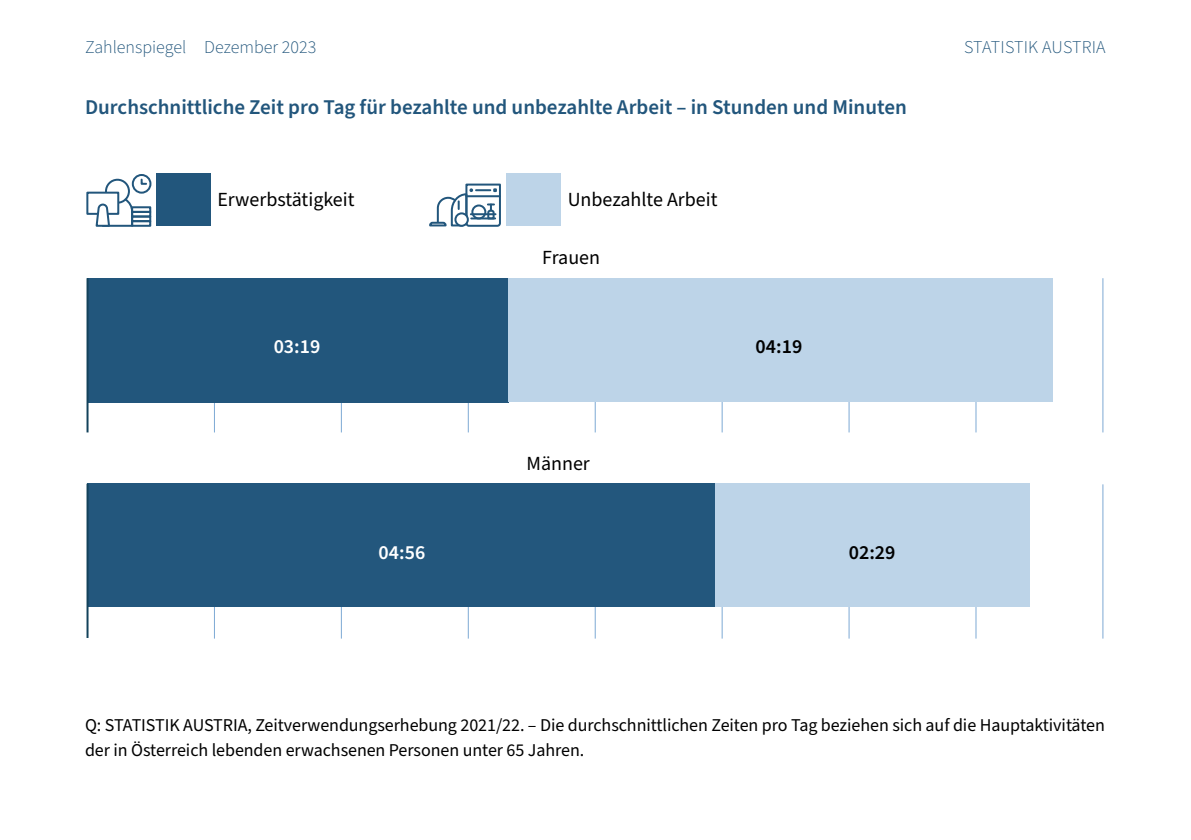
<style>
.page{position:relative;width:1191px;height:840px;background:#fff}
.page>*{position:absolute;margin:0;border:0;box-sizing:border-box;transform-origin:0 0}
.Kern_H2_Überschrift_2{font:600 21px "Source Sans Pro";color:#22567c}
.t1{font:20px "Source Sans Pro";color:#000}
.t2{font:600 20px "Source Sans Pro";color:#fff}
.t3{font:600 20px "Source Sans Pro";color:#000}
.Kern_Quellenangabe{font:18px/25px "Source Sans Pro";letter-spacing:-.005em;color:#000}
.t4{font:300 18px "Source Sans Pro";color:#22567c}
</style>
<div class="page">
<div style="left:156px;top:173px;width:55px;height:53px;background:#22567c"></div>
<div style="left:506px;top:173px;width:55px;height:53px;background:#bdd4e8"></div>
<hr style="left:214px;top:278px;width:1px;height:154px;background:#7da9d4">
<hr style="left:341px;top:278px;width:1px;height:154px;background:#7da9d4">
<hr style="left:468px;top:278px;width:1px;height:154px;background:#7da9d4">
<hr style="left:595px;top:278px;width:1px;height:154px;background:#7da9d4">
<hr style="left:721px;top:278px;width:1px;height:154px;background:#7da9d4">
<hr style="left:848px;top:278px;width:1px;height:154px;background:#7da9d4">
<hr style="left:975px;top:278px;width:1px;height:154px;background:#7da9d4">
<hr style="left:1102px;top:278px;width:1px;height:154px;background:#7da9d4">
<div style="left:87px;top:278px;width:421px;height:124px;background:#22567c"></div>
<div style="left:509px;top:278px;width:543px;height:123px;background:#bdd4e8"></div>
<hr style="left:214px;top:484px;width:1px;height:154px;background:#7da9d4">
<hr style="left:341px;top:484px;width:1px;height:154px;background:#7da9d4">
<hr style="left:468px;top:484px;width:1px;height:154px;background:#7da9d4">
<hr style="left:595px;top:484px;width:1px;height:154px;background:#7da9d4">
<hr style="left:721px;top:484px;width:1px;height:154px;background:#7da9d4">
<hr style="left:848px;top:484px;width:1px;height:154px;background:#7da9d4">
<hr style="left:975px;top:484px;width:1px;height:154px;background:#7da9d4">
<hr style="left:1102px;top:484px;width:1px;height:154px;background:#7da9d4">
<div style="left:714px;top:483px;width:316px;height:123px;background:#bdd4e8"></div>
<div style="left:87px;top:483px;width:627px;height:123px;background:#23577d"></div>
<hr style="left:86px;top:278px;width:2px;height:154px;background:#13425b">
<hr style="left:86px;top:483px;width:2px;height:154px;background:#13425b">
<div style="left:105px;top:179px;width:25px;height:24px;border:2px solid #22567c;border-radius:50%"></div>
<div style="left:131px;top:220px;width:20px;height:7px;border:2px solid #22567c"></div>
<div style="left:131px;top:215px;width:20px;height:7px;border:2px solid #22567c"></div>
<div style="left:131px;top:211px;width:20px;height:6px;border:2px solid #22567c"></div>
<div style="left:131px;top:206px;width:20px;height:7px;border:2px solid #22567c"></div>
<div style="left:87px;top:192px;width:31px;height:22px;background:#fff"></div>
<div style="left:86px;top:191px;width:33px;height:24px;border:2px solid #22567c"></div>
<svg style="left:94px;top:197px;width:40px;height:30px"></svg>
<div style="left:132px;top:174px;width:19px;height:19px;border:2px solid #22567c;border-radius:50%"></div>
<svg style="left:140px;top:177px;width:8px;height:8px"></svg>
<svg style="left:429px;top:183px;width:72px;height:44px"></svg>
<p class="t4" style="left:85px;top:35px;width:233px">Zahlenspiegel Dezember 2023</p>
<p class="t4" style="left:964px;top:35px;width:143px">STATISTIK AUSTRIA</p>
<h2 class="Kern_H2_Überschrift_2" style="left:85px;top:93px;width:823px">Durchschnittliche Zeit pro Tag für bezahlte und unbezahlte Arbeit – in Stunden und Minuten</h2>
<p class="t1" style="left:217px;top:185px;width:139px">Erwerbstätigkeit</p>
<p class="t1" style="left:567px;top:185px;width:151px">Unbezahlte Arbeit</p>
<p class="t1" style="left:542px;top:244px;width:59px">Frauen</p>
<p class="t2" style="left:274px;top:332px;width:48px">03:19</p>
<p class="t3" style="left:755px;top:332px;width:48px">04:19</p>
<p class="t1" style="left:526px;top:449px;width:65px">Männer</p>
<p class="t2" style="left:379px;top:538px;width:48px">04:56</p>
<p class="t3" style="left:849px;top:538px;width:48px">02:29</p>
<p class="Kern_Quellenangabe" style="left:85px;top:712px;width:1021px">Q: STATISTIK AUSTRIA, Zeitverwendungserhebung 2021/22. – Die durchschnittlichen Zeiten pro Tag beziehen sich auf die Hauptaktivitäten der in Österreich lebenden erwachsenen Personen unter 65 Jahren.</p>
</div>
